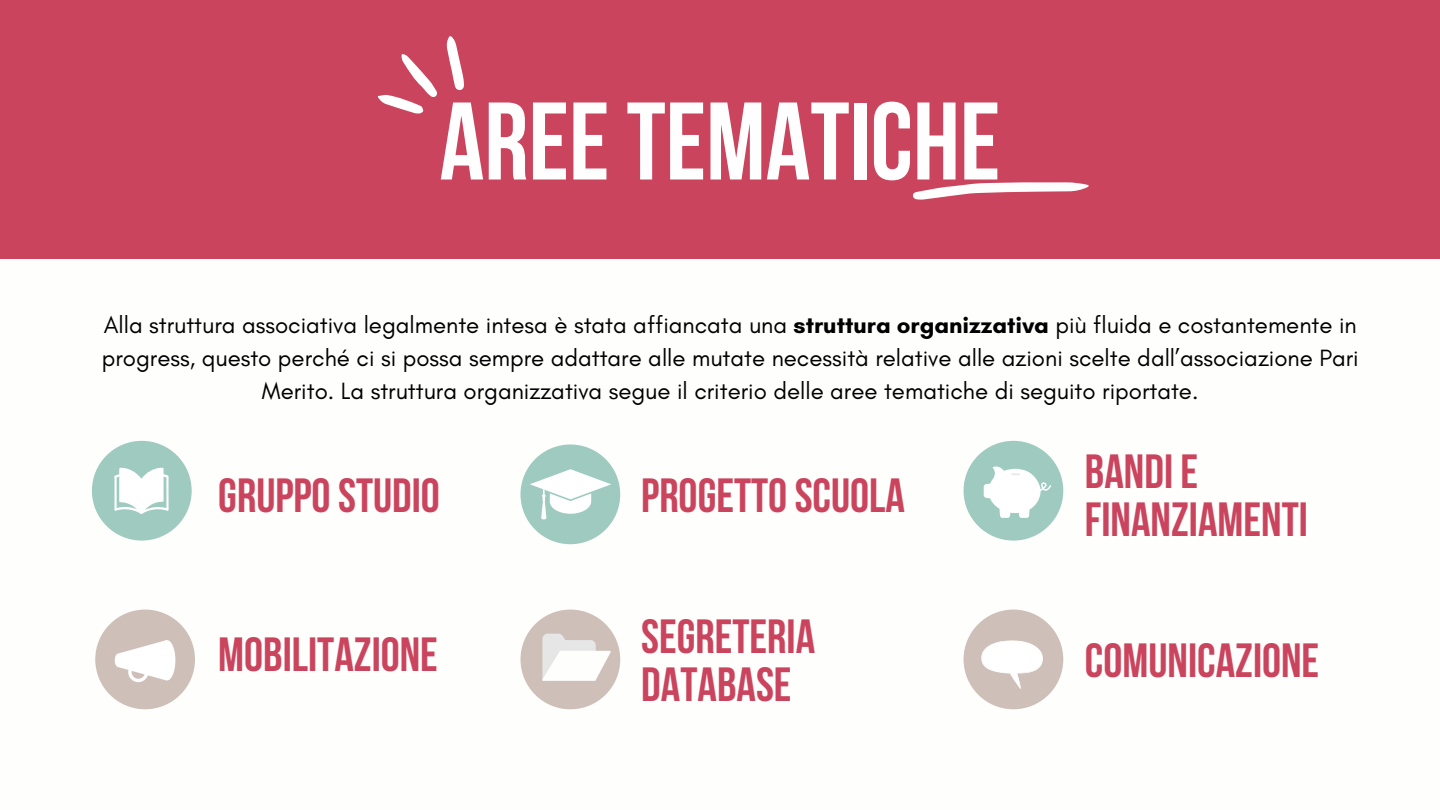
<style>
.page{position:relative;width:1440px;height:810px;background:#fff}
.page>*{position:absolute;margin:0;border:0;box-sizing:border-box;transform-origin:0 0}
.t1{font:110px "Bebas Neue";color:#fefefe}
.t2{font:48px/48px "Bebas Neue";color:#ca445d}
.t3{font:24px/33px "Glacial Indifference";color:#000;text-align:center}
.s1{font-weight:700}
</style>
<div class="page">
<div style="left:0;top:0;width:1440px;height:259px;background:#ca445d"></div>
<svg style="left:378px;top:36px;width:86px;height:78px"></svg>
<svg style="left:913px;top:182px;width:176px;height:18px"></svg>
<div style="left:92px;top:441px;width:100px;height:100px;background:#9fcac0;border-radius:50%"></div>
<svg style="left:114px;top:467px;width:55px;height:47px"></svg>
<div style="left:95px;top:610px;width:100px;height:99px;background:#cec0b9;border-radius:50%"></div>
<svg style="left:115px;top:640px;width:60px;height:42px"></svg>
<div style="left:520px;top:444px;width:100px;height:100px;background:#9fcac0;border-radius:50%"></div>
<svg style="left:530px;top:469px;width:81px;height:50px"></svg>
<div style="left:520px;top:610px;width:100px;height:99px;background:#cec0b9;border-radius:50%"></div>
<div style="left:964px;top:441px;width:99px;height:100px;background:#9fcac0;border-radius:50%"></div>
<svg style="left:984px;top:467px;width:67px;height:51px"></svg>
<div style="left:964px;top:610px;width:99px;height:99px;background:#cec0b9;border-radius:50%"></div>
<svg style="left:981px;top:640px;width:62px;height:49px"></svg>
<svg style="left:542px;top:634px;width:69px;height:47px"></svg>
<h1 class="t1" style="left:440px;top:80px;width:562px">AREETEMATICHE</h1>
<p class="t3" style="left:102px;top:308px;width:1259px">Alla struttura associativa legalmente intesa è stata affiancata una <span class="s1">struttura organizzativa</span> più fluida e costantemente in progress, questo perché ci si possa sempre adattare alle mutate necessità relative alle azioni scelte dall’associazione Pari<br>Merito. La struttura organizzativa segue il criterio delle aree tematiche di seguito riportate.</p>
<h2 class="t2" style="left:218px;top:474px;width:223px">GRUPPO STUDIO</h2>
<h2 class="t2" style="left:218px;top:633px;width:221px">MOBILITAZIONE</h2>
<h2 class="t2" style="left:641px;top:474px;width:265px">PROGETTOSCUOLA</h2>
<h2 class="t2" style="left:641px;top:615px;width:175px">SEGRETERIA<br>DATABASE</h2>
<h2 class="t2" style="left:1085px;top:450px;width:224px">BANDIE<br>FINANZIAMENTI</h2>
<h2 class="t2" style="left:1085px;top:638px;width:236px">COMUNICAZIONE</h2>
</div>
